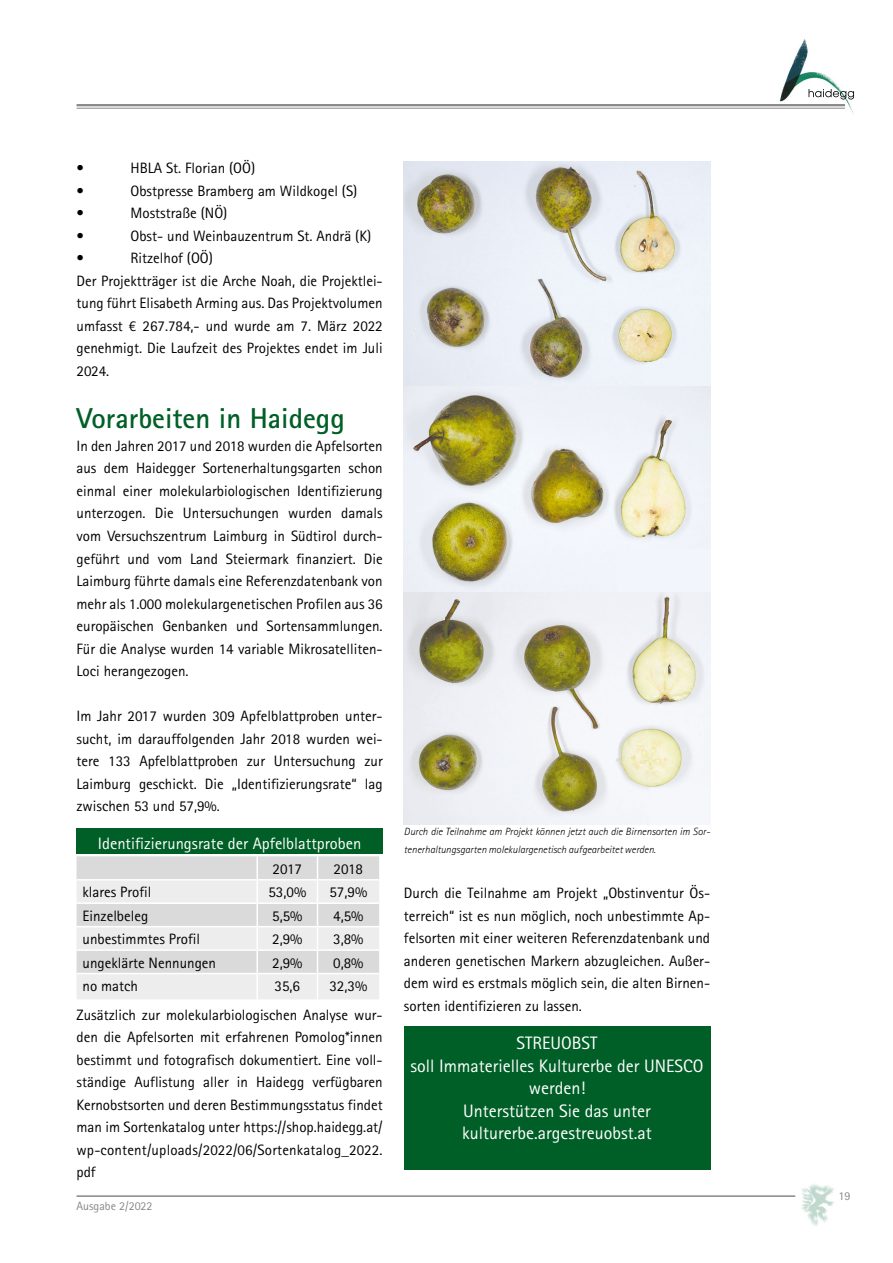
<style>
.page{position:relative;width:893px;height:1263px;background:#fff}
.page>*{position:absolute;margin:0;border:0;box-sizing:border-box;transform-origin:0 0}
.t1{font:700 28.8px "Rotis Sans Serif";color:#005f27}
.t2{font:18px/22.5px "Rotis Sans Serif";color:#fff;text-align:center}
.t3{font:16.5px "Rotis Sans Serif";color:#fff}
.t4{font:15px/22.5px "Rotis Sans Serif";color:#000;text-align:justify}
.t5{font:12px "Rotis Sans Serif";color:#878787}
.t6{font:italic 300 10.5px/18px "Rotis Sans Serif";color:#000}
</style>
<div class="page">
<hr style="left:77px;top:1195px;width:718px;height:2px;background:#878787">
<hr style="left:77px;top:104px;width:768px;height:2px;background:#878787">
<hr style="left:77px;top:108px;width:768px;height:1px;background:#878787">
<img style="left:801px;top:1184px;width:33px;height:42px">
<img style="left:778px;top:39px;width:75px;height:75px">
<img style="left:809px;top:89px;width:45px;height:11px">
<svg style="left:77px;top:856px;width:302px;height:143px;background:#e5e5e5"></svg>
<div style="left:77px;top:828px;width:306px;height:26px;background:#005f27"></div>
<img style="left:404px;top:162px;width:306px;height:662px">
<div style="left:404px;top:1027px;width:306px;height:143px;background:#005f27"></div>
<p class="t4" style="left:77px;top:157px;width:9px">•</p>
<p class="t4" style="left:131px;top:157px;width:126px">HBLA St. Florian (OÖ)</p>
<p class="t4" style="left:77px;top:180px;width:9px">•</p>
<p class="t4" style="left:131px;top:180px;width:228px">Obstpresse Bramberg am Wildkogel (S)</p>
<p class="t4" style="left:77px;top:202px;width:9px">•</p>
<p class="t4" style="left:131px;top:202px;width:98px">Moststraße (NÖ)</p>
<p class="t4" style="left:77px;top:225px;width:9px">•</p>
<p class="t4" style="left:131px;top:225px;width:242px">Obst- und Weinbauzentrum St. Andrä (K)</p>
<p class="t4" style="left:77px;top:247px;width:9px">•</p>
<p class="t4" style="left:77px;top:247px;width:308px;text-align:left;text-indent:54px">Ritzelhof (OÖ)<br>Der Projektträger ist die Arche Noah, die Projektlei&shy;tung führt Elisabeth Arming aus. Das Projektvolumen umfasst € 267.784,- und wurde am 7. März 2022 genehmigt. Die Laufzeit des Projektes endet im Juli 2024.</p>
<h1 class="t1" style="left:77px;top:400px;width:270px">Vorarbeiten in Haidegg</h1>
<p class="t4" style="left:77px;top:435px;width:308px">In den Jahren 2017 und 2018 wurden die Apfelsorten aus dem Haidegger Sortenerhaltungsgarten schon einmal einer molekularbiologischen Identifizierung unterzogen. Die Untersuchungen wurden damals vom Versuchszentrum Laimburg in Südtirol durch&shy;geführt und vom Land Steiermark finanziert. Die Laimburg führte damals eine Referenzdatenbank von mehr als 1.000 molekulargenetischen Profilen aus 36 europäischen Genbanken und Sortensammlungen.<br>Für die Analyse wurden 14 variable Mikrosatelliten-Loci herangezogen.</p>
<p class="t4" style="left:77px;top:705px;width:308px">Im Jahr 2017 wurden 309 Apfelblattproben unter&shy;sucht, im darauffolgenden Jahr 2018 wurden wei&shy;tere 133 Apfelblattproben zur Untersuchung zur Laimburg geschickt. Die „Identifizierungsrate“ lag zwischen 53 und 57,9%.</p>
<p class="t3" style="left:98px;top:833px;width:265px">Identifizierungsrate der Apfelblattproben</p>
<p class="t4" style="left:273px;top:857px;width:31px">2017</p>
<p class="t4" style="left:334px;top:857px;width:31px">2018</p>
<p class="t4" style="left:83px;top:881px;width:70px">klares Profil</p>
<p class="t4" style="left:268px;top:881px;width:39px">53,0%</p>
<p class="t4" style="left:329px;top:881px;width:39px">57,9%</p>
<p class="t4" style="left:83px;top:904px;width:67px">Einzelbeleg</p>
<p class="t4" style="left:272px;top:904px;width:32px">5,5%</p>
<p class="t4" style="left:333px;top:904px;width:32px">4,5%</p>
<p class="t4" style="left:83px;top:928px;width:119px">unbestimmtes Profil</p>
<p class="t4" style="left:272px;top:928px;width:32px">2,9%</p>
<p class="t4" style="left:333px;top:928px;width:32px">3,8%</p>
<p class="t4" style="left:83px;top:951px;width:135px">ungeklärte Nennungen</p>
<p class="t4" style="left:272px;top:951px;width:32px">2,9%</p>
<p class="t4" style="left:333px;top:951px;width:32px">0,8%</p>
<p class="t4" style="left:83px;top:974px;width:57px">no match</p>
<p class="t4" style="left:275px;top:974px;width:27px">35,6</p>
<p class="t4" style="left:329px;top:974px;width:39px">32,3%</p>
<p class="t4" style="left:77px;top:1003px;width:308px">Zusätzlich zur molekularbiologischen Analyse wur&shy;den die Apfelsorten mit erfahrenen Pomolog*innen bestimmt und fotografisch dokumentiert. Eine voll&shy;ständige Auflistung aller in Haidegg verfügbaren Kernobstsorten und deren Bestimmungsstatus findet man im Sortenkatalog unter https://shop.haidegg.at/ wp-content/uploads/2022/06/Sortenkatalog_2022. pdf</p>
<p class="t5" style="left:77px;top:1198px;width:77px">Ausgabe 2/2022</p>
<p class="t6" style="left:404px;top:823px;width:308px">Durch die Teilnahme am Projekt können jetzt auch die Birnensorten im Sor&shy;tenerhaltungsgarten molekulargenetisch aufgearbeitet werden.</p>
<p class="t4" style="left:404px;top:882px;width:308px">Durch die Teilnahme am Projekt „Obstinventur Ös&shy;terreich“ ist es nun möglich, noch unbestimmte Ap&shy;felsorten mit einer weiteren Referenzdatenbank und anderen genetischen Markern abzugleichen. Außer&shy;dem wird es erstmals möglich sein, die alten Birnen&shy;sorten identifizieren zu lassen.</p>
<p class="t2" style="left:411px;top:1031px;width:294px">STREUOBST<br>soll Immaterielles Kulturerbe der UNESCO werden!<br>Unterstützen Sie das unter kulturerbe.argestreuobst.at</p>
<p class="t5" style="left:839px;top:1189px;width:13px">19</p>
</div>
